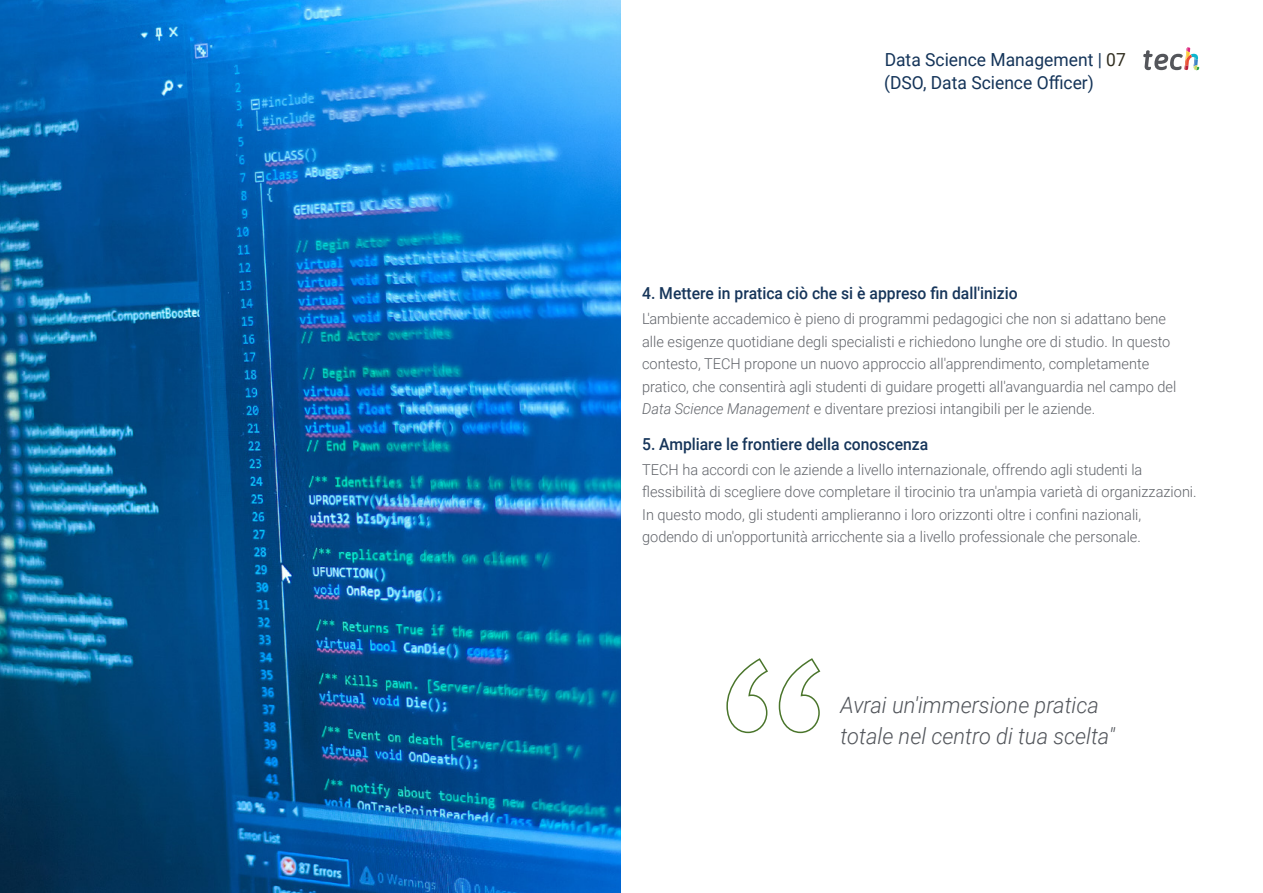
<style>
.page{position:relative;width:1263px;height:893px;background:#fff}
.page>*{position:absolute;margin:0;border:0;box-sizing:border-box;transform-origin:0 0}
.t1{font:italic 300 22.5px/31.5px "Roboto";color:#52555b}
.t2{font:18px/22.5px "Roboto";color:#143459}
.t3{font:500 16.5px "Roboto";color:#16355a;scale:.95 1}
.t4{font:300 15px/22.5px "Roboto";color:#61646a}
.s1{color:#312e20}
.s2{font-style:italic}
</style>
<div class="page">
<img style="left:0;top:0;width:621px;height:893px">
<svg style="left:726px;top:658px;width:95px;height:76px"></svg>
<svg style="left:1143px;top:47px;width:56px;height:24px"></svg>
<p class="t2" style="left:884px;top:48px;width:243px">Data Science Management | <span class="s1">07 </span>(DSO, Data Science Officer)</p>
<p class="t3" style="left:642px;top:282px;width:397px">4. Mettere in pratica ciò che si è appreso fin dall'inizio</p>
<p class="t4" style="left:642px;top:307px;width:536px">L'ambiente accademico è pieno di programmi pedagogici che non si adattano bene alle esigenze quotidiane degli specialisti e richiedono lunghe ore di studio. In questo contesto, TECH propone un nuovo approccio all'apprendimento, completamente pratico, che consentirà agli studenti di guidare progetti all'avanguardia nel campo del <span class="s2">Data Science Management</span> e diventare preziosi intangibili per le aziende.</p>
<p class="t3" style="left:642px;top:433px;width:303px">5. Ampliare le frontiere della conoscenza</p>
<p class="t4" style="left:642px;top:458px;width:556px">TECH ha accordi con le aziende a livello internazionale, offrendo agli studenti la flessibilità di scegliere dove completare il tirocinio tra un'ampia varietà di organizzazioni.<br>In questo modo, gli studenti amplieranno i loro orizzonti oltre i confini nazionali, godendo di un'opportunità arricchente sia a livello professionale che personale.</p>
<h1 class="t1" style="left:840px;top:688px;width:276px">Avrai un'immersione pratica totale nel centro di tua scelta"</h1>
</div>
